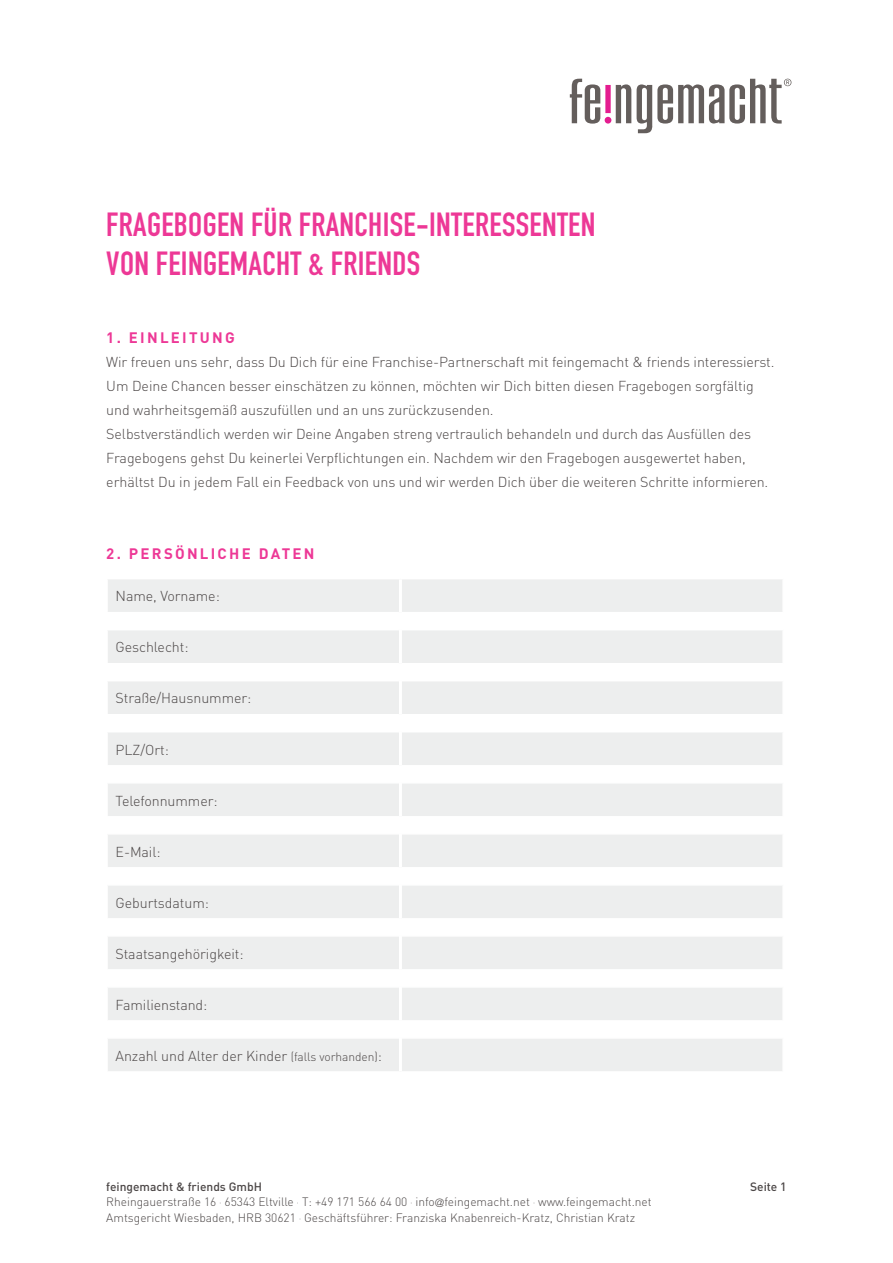
<style>
.page{position:relative;width:893px;height:1263px;background:#fff}
.page>*{position:absolute;margin:0;border:0;box-sizing:border-box;transform-origin:0 0}
.t1{font:700 33px/39px "DIN Condensed";letter-spacing:.01em;color:#ed3896}
.t2{font:700 15px "DIN";letter-spacing:.15em;color:#ed3896}
.t3{font:300 14.25px/24px "DIN";letter-spacing:-.005em;color:#4c4747}
.t4{font:300 12px/15.8px "DIN";color:#4c4747}
.t5{font:500 12px "DIN";color:#4c4747}
.s1{font-size:12px}
.s2{font-weight:500}
.s3{font-size:7.5px}
.s4{font-family:"Frutiger";font-stretch:condensed}
</style>
<div class="page">
<svg style="left:570px;top:79px;width:30px;height:45px"></svg>
<svg style="left:616px;top:84px;width:15px;height:39px"></svg>
<div style="left:605px;top:85px;width:6px;height:28px;background:#e41d90"></div>
<div style="left:605px;top:117px;width:6px;height:7px;background:#e41d90;border-radius:50%"></div>
<svg style="left:637px;top:79px;width:154px;height:54px"></svg>
<div style="left:108px;top:579px;width:674px;height:492px;background:#edeeee"></div>
<svg style="left:108px;top:613px;width:674px;height:424px;fill:#edeeee"></svg>
<hr style="left:106px;top:612px;width:293px;height:1px;background:#fff">
<hr style="left:402px;top:612px;width:382px;height:1px;background:#fff">
<hr style="left:106px;top:629px;width:293px;height:1px;background:#fff">
<hr style="left:402px;top:629px;width:382px;height:1px;background:#fff">
<hr style="left:106px;top:663px;width:293px;height:1px;background:#fff">
<hr style="left:402px;top:663px;width:382px;height:1px;background:#fff">
<hr style="left:106px;top:680px;width:293px;height:1px;background:#fff">
<hr style="left:402px;top:680px;width:382px;height:1px;background:#fff">
<hr style="left:106px;top:714px;width:293px;height:1px;background:#fff">
<hr style="left:402px;top:714px;width:382px;height:1px;background:#fff">
<hr style="left:106px;top:731px;width:293px;height:1px;background:#fff">
<hr style="left:402px;top:731px;width:382px;height:1px;background:#fff">
<hr style="left:106px;top:765px;width:293px;height:1px;background:#fff">
<hr style="left:402px;top:765px;width:382px;height:1px;background:#fff">
<hr style="left:106px;top:782px;width:293px;height:1px;background:#fff">
<hr style="left:402px;top:782px;width:382px;height:1px;background:#fff">
<hr style="left:106px;top:816px;width:293px;height:1px;background:#fff">
<hr style="left:402px;top:816px;width:382px;height:1px;background:#fff">
<hr style="left:106px;top:833px;width:293px;height:1px;background:#fff">
<hr style="left:402px;top:833px;width:382px;height:1px;background:#fff">
<hr style="left:106px;top:867px;width:293px;height:1px;background:#fff">
<hr style="left:402px;top:867px;width:382px;height:1px;background:#fff">
<hr style="left:106px;top:884px;width:293px;height:1px;background:#fff">
<hr style="left:402px;top:884px;width:382px;height:1px;background:#fff">
<hr style="left:106px;top:918px;width:293px;height:1px;background:#fff">
<hr style="left:402px;top:918px;width:382px;height:1px;background:#fff">
<hr style="left:106px;top:935px;width:293px;height:1px;background:#fff">
<hr style="left:402px;top:935px;width:382px;height:1px;background:#fff">
<hr style="left:106px;top:969px;width:293px;height:2px;background:#fff">
<hr style="left:402px;top:969px;width:382px;height:2px;background:#fff">
<hr style="left:106px;top:986px;width:293px;height:2px;background:#fff">
<hr style="left:402px;top:986px;width:382px;height:2px;background:#fff">
<hr style="left:106px;top:1020px;width:293px;height:2px;background:#fff">
<hr style="left:402px;top:1020px;width:382px;height:2px;background:#fff">
<hr style="left:106px;top:1037px;width:293px;height:2px;background:#fff">
<hr style="left:402px;top:1037px;width:382px;height:2px;background:#fff">
<hr style="left:399px;top:579px;width:3px;height:34px;background:#fff">
<hr style="left:399px;top:613px;width:3px;height:17px;background:#fff">
<hr style="left:399px;top:630px;width:3px;height:34px;background:#fff">
<hr style="left:399px;top:664px;width:3px;height:17px;background:#fff">
<hr style="left:399px;top:681px;width:3px;height:34px;background:#fff">
<hr style="left:399px;top:715px;width:3px;height:17px;background:#fff">
<hr style="left:399px;top:732px;width:3px;height:34px;background:#fff">
<hr style="left:399px;top:766px;width:3px;height:17px;background:#fff">
<hr style="left:399px;top:783px;width:3px;height:34px;background:#fff">
<hr style="left:399px;top:817px;width:3px;height:17px;background:#fff">
<hr style="left:399px;top:834px;width:3px;height:34px;background:#fff">
<hr style="left:399px;top:868px;width:3px;height:17px;background:#fff">
<hr style="left:399px;top:885px;width:3px;height:34px;background:#fff">
<hr style="left:399px;top:919px;width:3px;height:17px;background:#fff">
<hr style="left:399px;top:936px;width:3px;height:34px;background:#fff">
<hr style="left:399px;top:970px;width:3px;height:17px;background:#fff">
<hr style="left:399px;top:987px;width:3px;height:34px;background:#fff">
<hr style="left:399px;top:1021px;width:3px;height:17px;background:#fff">
<hr style="left:399px;top:1038px;width:3px;height:33px;background:#fff">
<h1 class="t1" style="left:106px;top:205px;width:491px">FRAGEBOGEN FÜR FRANCHISE-INTERESSENTEN<br>VON FEINGEMACHT &amp; FRIENDS</h1>
<p class="t2" style="left:106px;top:328px;width:130px">1. EINLEITUNG</p>
<p class="t3" style="left:106px;top:350px;width:670px">Wir freuen uns sehr, dass Du Dich für eine Franchise-Partnerschaft mit feingemacht &amp; friends interessierst.<br>Um Deine Chancen besser einschätzen zu können, möchten wir Dich bitten diesen Fragebogen sorgfältig und wahrheitsgemäß auszufüllen und an uns zurückzusenden.<br>Selbstverständlich werden wir Deine Angaben streng vertraulich behandeln und durch das Ausfüllen des Fragebogens gehst Du keinerlei Verpflichtungen ein. Nachdem wir den Fragebogen ausgewertet haben, erhältst Du in jedem Fall ein Feedback von uns und wir werden Dich über die weiteren Schritte informieren.</p>
<p class="t2" style="left:106px;top:544px;width:210px">2. PERSÖNLICHE DATE N</p>
<p class="t3" style="left:116px;top:584px;width:106px">Name, Vorname:</p>
<p class="t3" style="left:116px;top:635px;width:75px">Geschlecht:</p>
<p class="t3" style="left:116px;top:686px;width:137px">Straße/Hausnummer:</p>
<p class="t3" style="left:116px;top:737px;width:55px">PLZ/Ort:</p>
<p class="t3" style="left:116px;top:788px;width:104px">Telefonnummer:</p>
<p class="t3" style="left:116px;top:839px;width:47px">E-Mail:</p>
<p class="t3" style="left:116px;top:890px;width:95px">Geburtsdatum:</p>
<p class="t3" style="left:116px;top:941px;width:130px">Staatsangehörigkeit:</p>
<p class="t3" style="left:116px;top:992px;width:93px">Familienstand:</p>
<p class="t3" style="left:116px;top:1043px;width:268px">Anzahl und Alter der Kinder <span class="s1">(falls vorhanden)</span>:</p>
<p class="t4" style="left:106px;top:1178px;width:547px"><span class="s2">feingemacht &amp; friends GmbH<br></span>Rheingauerstraße 16 <span class="s3">·</span> 65343 Eltville <span class="s3">·</span> T: +49 171 566 64 00 <span class="s3">·</span> info<span class="s4">@</span>feingemacht.net <span class="s3">·</span> www.feingemacht.net<br>Amtsgericht Wiesbaden, HRB 30621 <span class="s3">·</span> Geschäftsführer: Franziska Knabenreich-Kratz, Christian Kratz</p>
<p class="t5" style="left:750px;top:1178px;width:38px">Seite 1</p>
</div>
